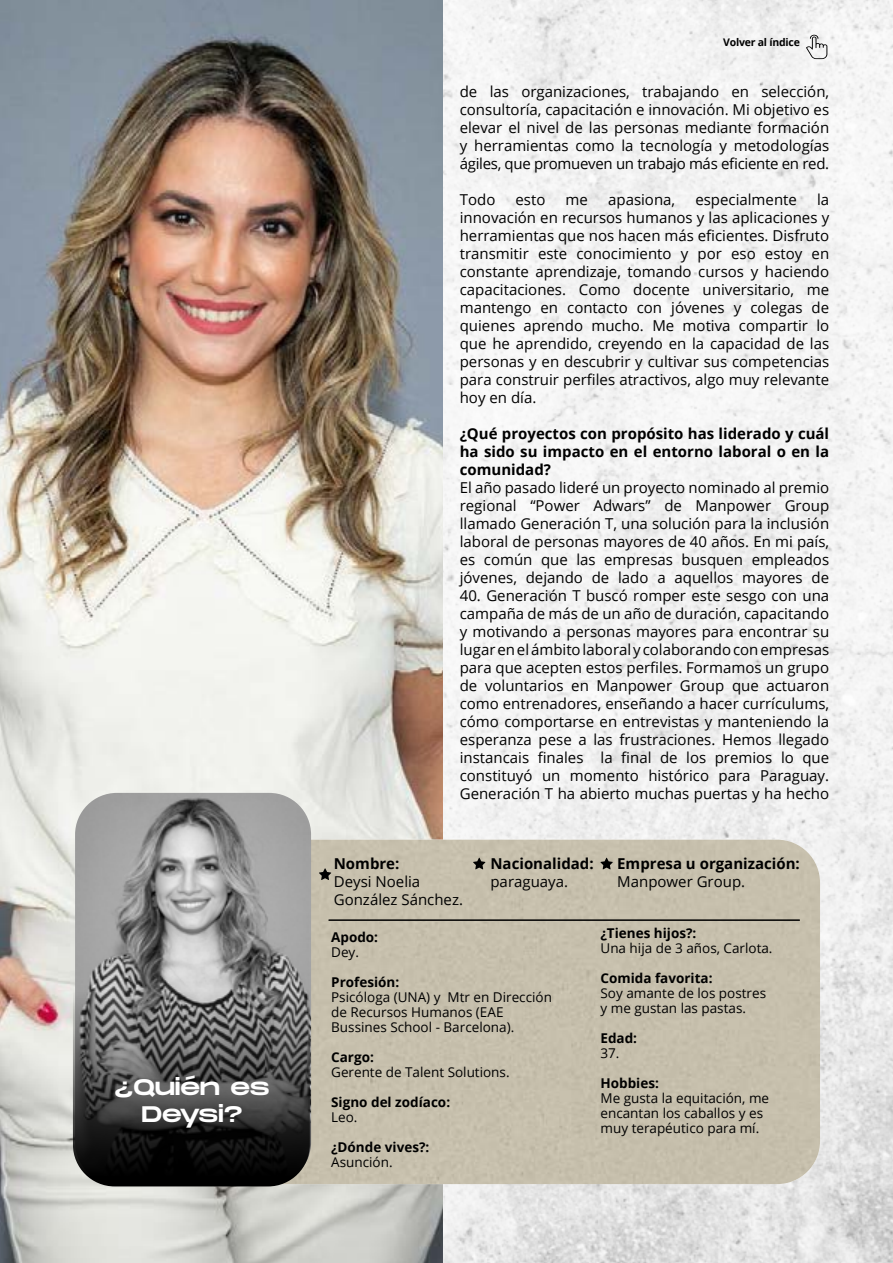
<style>
.page{position:relative;width:893px;height:1263px;background:#fff}
.page>*{position:absolute;margin:0;border:0;box-sizing:border-box;transform-origin:0 0}
.t1{font:22.5px/27px "Monument Extended";letter-spacing:-.01em;color:#fff;text-align:center}
.t2{font:15px/18px "Open Sans";color:#000;text-align:justify}
.t3{font:700 15px/18px "Open Sans";color:#000;text-align:justify}
.t4{font:13.5px/15px "Open Sans";color:#000}
.t5{font:700 13.5px "Open Sans";color:#000}
.t6{font:700 10.5px "Open Sans";letter-spacing:-.02em;color:#000}
</style>
<div class="page">
<img style="left:442px;top:0;width:451px;height:1263px">
<img style="left:0;top:0;width:442px;height:1263px">
<div style="left:311px;top:840px;width:509px;height:344px;background:#c6bfac"></div>
<svg style="left:73px;top:793px;width:237px;height:393px;background:#6d6d6d"></svg>
<svg style="left:319px;top:868px;width:12px;height:12px"></svg>
<svg style="left:473px;top:858px;width:12px;height:11px"></svg>
<svg style="left:600px;top:858px;width:13px;height:11px"></svg>
<hr style="left:329px;top:919px;width:470px;height:2px;background:#000">
<svg style="left:806px;top:35px;width:21px;height:24px"></svg>
<h1 class="t1" style="left:114px;top:1072px;width:157px">¿Quién es<br>Deysi?</h1>
<p class="t6" style="left:723px;top:35px;width:78px">Volver al índice</p>
<p class="t2" style="left:460px;top:82px;width:371px">de las organizaciones, trabajando en selección, consultoría, capacitación e innovación. Mi objetivo es elevar el nivel de las personas mediante formación y herramientas como la tecnología y metodologías ágiles, que promueven un trabajo más eficiente en red.</p>
<p class="t2" style="left:460px;top:190px;width:37px">Todo</p>
<p class="t2" style="left:515px;top:190px;width:31px">esto</p>
<p class="t2" style="left:566px;top:190px;width:24px">me</p>
<p class="t2" style="left:608px;top:190px;width:69px">apasiona,</p>
<p class="t2" style="left:695px;top:190px;width:103px">especialmente</p>
<p class="t2" style="left:460px;top:190px;width:371px;text-indent:357px">la innovación en recursos humanos y las aplicaciones y herramientas que nos hacen más eficientes. Disfruto transmitir este conocimiento y por eso estoy en constante aprendizaje, tomando cursos y haciendo capacitaciones. Como docente universitario, me mantengo en contacto con jóvenes y colegas de quienes aprendo mucho. Me motiva compartir lo que he aprendido, creyendo en la capacidad de las personas y en descubrir y cultivar sus competencias para construir perfiles atractivos, algo muy relevante hoy en día.</p>
<p class="t3" style="left:460px;top:424px;width:371px">¿Qué proyectos con propósito has liderado y cuál ha sido su impacto en el entorno laboral o en la comunidad?</p>
<p class="t2" style="left:460px;top:478px;width:371px">El año pasado lideré un proyecto nominado al premio regional “Power Adwars” de Manpower Group llamado Generación T, una solución para la inclusión laboral de personas mayores de 40 años. En mi país, es común que las empresas busquen empleados jóvenes, dejando de lado a aquellos mayores de</p>
<p class="t2" style="left:460px;top:586px;width:371px">40. Generación T buscó romper este sesgo con una campaña de más de un año de duración, capacitando y motivando a personas mayores para encontrar su lugar en el ámbito laboral y colaborando con empresas para que acepten estos perfiles. Formamos un grupo de voluntarios en Manpower Group que actuaron como entrenadores, enseñando a hacer currículums, cómo comportarse en entrevistas y manteniendo la esperanza pese a las frustraciones. Hemos llegado instancais finales la final de los premios lo que constituyó un momento histórico para Paraguay.<br>Generación T ha abierto muchas puertas y ha hecho</p>
<p class="t3" style="left:617px;top:854px;width:184px">Empresa u organización:</p>
<p class="t2" style="left:617px;top:872px;width:129px">Manpower Group.</p>
<p class="t5" style="left:600px;top:924px;width:97px">¿Tienes hijos?:</p>
<p class="t4" style="left:600px;top:940px;width:174px">Una hija de 3 años, Carlota.</p>
<p class="t5" style="left:600px;top:969px;width:114px">Comida favorita:</p>
<p class="t4" style="left:600px;top:985px;width:167px">Soy amante de los postres y me gustan las pastas.</p>
<p class="t5" style="left:600px;top:1029px;width:38px">Edad:</p>
<p class="t4" style="left:600px;top:1045px;width:21px">37.</p>
<p class="t5" style="left:600px;top:1074px;width:60px">Hobbies:</p>
<p class="t4" style="left:600px;top:1090px;width:170px">Me gusta la equitación, me encantan los caballos y es muy terapéutico para mí.</p>
<p class="t3" style="left:334px;top:854px;width:67px">Nombre:</p>
<p class="t2" style="left:334px;top:872px;width:131px">Deysi Noelia<br>González Sánchez.</p>
<p class="t5" style="left:331px;top:928px;width:48px">Apodo:</p>
<p class="t4" style="left:331px;top:944px;width:29px">Dey.</p>
<p class="t5" style="left:331px;top:973px;width:70px">Profesión:</p>
<p class="t4" style="left:331px;top:989px;width:222px">Psicóloga (UNA) y Mtr en Dirección de Recursos Humanos (EAE<br>Bussines School - Barcelona).</p>
<p class="t5" style="left:331px;top:1048px;width:44px">Cargo:</p>
<p class="t4" style="left:331px;top:1064px;width:180px">Gerente de Talent Solutions.</p>
<p class="t5" style="left:331px;top:1093px;width:120px">Signo del zodíaco:</p>
<p class="t4" style="left:331px;top:1109px;width:28px">Leo.</p>
<p class="t5" style="left:331px;top:1138px;width:100px">¿Dónde vives?:</p>
<p class="t4" style="left:331px;top:1154px;width:63px">Asunción.</p>
<p class="t3" style="left:490px;top:854px;width:105px">Nacionalidad:</p>
<p class="t2" style="left:490px;top:872px;width:79px">paraguaya.</p>
</div>
